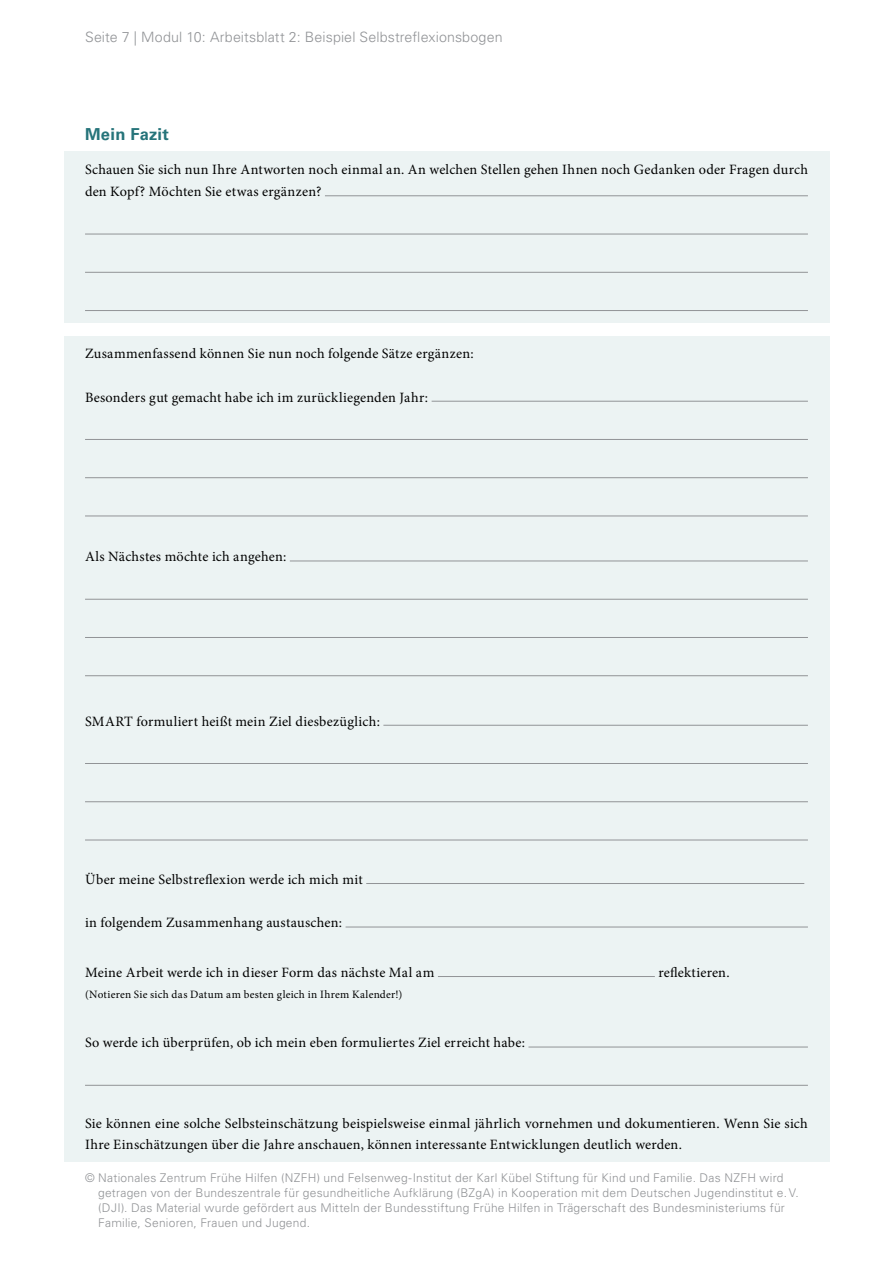
<style>
.page{position:relative;width:893px;height:1263px;background:#fff}
.page>*{position:absolute;margin:0;border:0;box-sizing:border-box;transform-origin:0 0}
.t1{font:700 16.5px "Univers LT Std";letter-spacing:.02em;color:#26747a}
.t2{font:14.25px/22.5px "Minion Pro";letter-spacing:.015em;color:#000}
.t3{font:300 14.25px "Univers LT Std";letter-spacing:.005em;color:#919396}
.t4{font:300 12px/15px "Univers LT Std";letter-spacing:.02em;color:#919396}
.t5{font:11.25px "Minion Pro";letter-spacing:.02em;color:#000}
</style>
<div class="page">
<div style="left:64px;top:151px;width:765px;height:172px;background:#ecf3f3"></div>
<hr style="left:325px;top:195px;width:483px;height:1px;background:#919396">
<hr style="left:85px;top:234px;width:723px;height:1px;background:#919396">
<hr style="left:85px;top:272px;width:723px;height:1px;background:#919396">
<hr style="left:85px;top:310px;width:723px;height:1px;background:#919396">
<div style="left:64px;top:336px;width:765px;height:825px;background:#ecf3f3"></div>
<hr style="left:432px;top:401px;width:376px;height:1px;background:#919396">
<hr style="left:85px;top:439px;width:723px;height:1px;background:#919396">
<hr style="left:85px;top:477px;width:723px;height:1px;background:#919396">
<hr style="left:85px;top:516px;width:723px;height:1px;background:#919396">
<hr style="left:290px;top:561px;width:518px;height:1px;background:#919396">
<hr style="left:85px;top:599px;width:723px;height:1px;background:#919396">
<hr style="left:85px;top:637px;width:723px;height:1px;background:#919396">
<hr style="left:85px;top:675px;width:723px;height:1px;background:#919396">
<hr style="left:383px;top:725px;width:425px;height:1px;background:#919396">
<hr style="left:85px;top:763px;width:723px;height:1px;background:#919396">
<hr style="left:85px;top:801px;width:723px;height:1px;background:#919396">
<hr style="left:85px;top:840px;width:723px;height:1px;background:#919396">
<hr style="left:366px;top:883px;width:438px;height:1px;background:#919396">
<hr style="left:346px;top:927px;width:462px;height:1px;background:#919396">
<hr style="left:438px;top:976px;width:217px;height:1px;background:#919396">
<hr style="left:528px;top:1047px;width:280px;height:1px;background:#919396">
<hr style="left:85px;top:1085px;width:723px;height:1px;background:#919396">
<p class="t3" style="left:85px;top:29px;width:419px">Seite 7 | Modul 10: Arbeitsblatt 2: Beispiel Selbstreflexionsbogen</p>
<p class="t1" style="left:85px;top:125px;width:85px">Mein Fazit</p>
<p class="t2" style="left:85px;top:158px;width:724px">Schauen Sie sich nun Ihre Antworten noch einmal an. An welchen Stellen gehen Ihnen noch Gedanken oder Fragen durch den Kopf? Möchten Sie etwas ergänzen?</p>
<p class="t2" style="left:85px;top:342px;width:390px">Zusammenfassend können Sie nun noch folgende Sätze ergänzen:</p>
<p class="t2" style="left:85px;top:386px;width:345px">Besonders gut gemacht habe ich im zurückliegenden Jahr:</p>
<p class="t2" style="left:85px;top:546px;width:203px">Als Nächstes möchte ich angehen:</p>
<p class="t2" style="left:85px;top:710px;width:296px">SMART formuliert heißt mein Ziel diesbezüglich:</p>
<p class="t2" style="left:85px;top:868px;width:279px">Über meine Selbstreflexion werde ich mich mit</p>
<p class="t2" style="left:85px;top:912px;width:258px">in folgendem Zusammenhang austauschen:</p>
<p class="t2" style="left:85px;top:961px;width:351px">Meine Arbeit werde ich in dieser Form das nächste Mal am</p>
<p class="t2" style="left:658px;top:961px;width:73px">reflektieren.</p>
<p class="t5" style="left:85px;top:987px;width:319px">(Notieren Sie sich das Datum am besten gleich in Ihrem Kalender!)</p>
<p class="t2" style="left:85px;top:1032px;width:441px">So werde ich überprüfen, ob ich mein eben formuliertes Ziel erreicht habe:</p>
<p class="t2" style="left:85px;top:1113px;width:724px;line-height:21px">Sie können eine solche Selbsteinschätzung beispielsweise einmal jährlich vornehmen und dokumentieren. Wenn Sie sich<br>Ihre Einschätzungen über die Jahre anschauen, können interessante Entwicklungen deutlich werden.</p>
<p class="t4" style="left:98px;top:1170px;width:702px;text-indent:-13px">© Nationales Zentrum Frühe Hilfen (NZFH) und Felsenweg-Institut der Karl Kübel Stiftung für Kind und Familie. Das NZFH wird getragen von der Bundeszentrale für gesundheitliche Aufklärung (BZgA) in Kooperation mit dem Deutschen Jugendinstitut e.V. (DJI). Das Material wurde gefördert aus Mitteln der Bundesstiftung Frühe Hilfen in Trägerschaft des Bundesministeriums für Familie, Senioren, Frauen und Jugend.</p>
</div>
